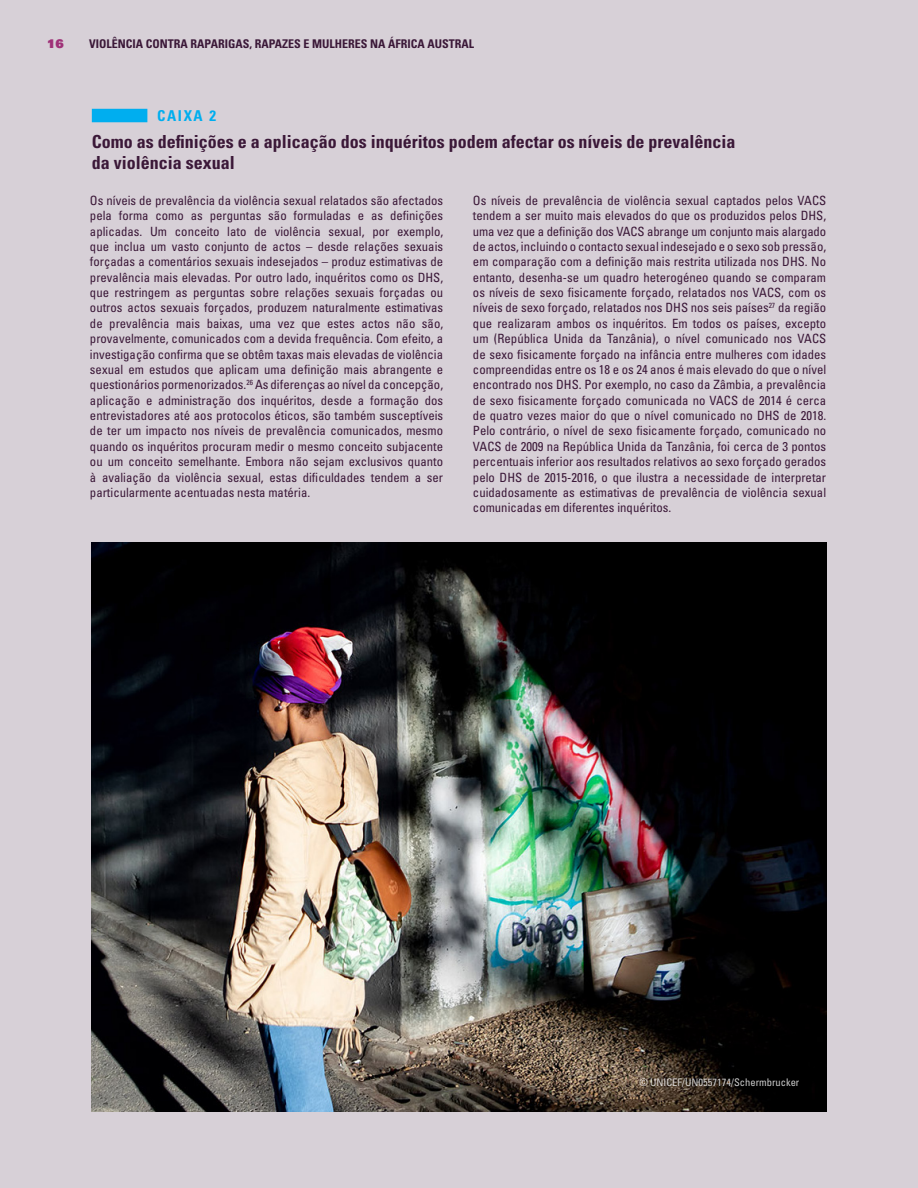
<style>
.page{position:relative;width:918px;height:1188px;background:#d7d0d7}
.page>*{position:absolute;margin:0;border:0;box-sizing:border-box;transform-origin:0 0}
.Paragraph_Text_E{font:700 condensed 18px/21px "Univers LT Std";color:#3b1838}
.Paragraph_Text_E-2{font:700 condensed 15px "Univers LT Std";letter-spacing:.11em;color:#00aeef}
.t1{font:condensed 12.75px/15.3px "Univers LT Std";color:#3b1838;text-align:justify}
.t2{font:700 condensed 12px "Univers LT Std";color:#3b1838}
.t3{font:12px "Univers LT Std X Black";color:#9f3178}
.t4{font:condensed 10.5px "Univers LT Std";color:#fff}
</style>
<div class="page">
<div style="left:92px;top:109px;width:55px;height:13px;background:#00aeef"></div>
<img style="left:92px;top:543px;width:734px;height:568px">
<p class="t3" style="left:47px;top:36px;width:18px">16</p>
<p class="t2" style="left:89px;top:37px;width:386px">VIOLÊNCIA CONTRA RAPARIGAS, RAPAZES E MULHERES NA ÁFRICA AUSTRAL</p>
<p class="Paragraph_Text_E-2" style="left:157px;top:106px;width:61px">CAIXA 2</p>
<p class="Paragraph_Text_E" style="left:92px;top:131px;width:645px">Como as definições e a aplicação dos inquéritos podem afectar os níveis de prevalência da violência sexual</p>
<p class="t1" style="left:90px;top:193px;width:355px">Os níveis de prevalência da violência sexual relatados são afectados pela forma como as perguntas são formuladas e as definições aplicadas. Um conceito lato de violência sexual, por exemplo, que inclua um vasto conjunto de actos – desde relações sexuais forçadas a comentários sexuais indesejados – produz estimativas de prevalência mais elevadas. Por outro lado, inquéritos como os DHS, que restringem as perguntas sobre relações sexuais forçadas ou outros actos sexuais forçados, produzem naturalmente estimativas de prevalência mais baixas, uma vez que estes actos não são, provavelmente, comunicados com a devida frequência. Com efeito, a investigação confirma que se obtêm taxas mais elevadas de violência sexual em estudos que aplicam uma definição mais abrangente e questionários pormenorizados.<sup>26</sup> As diferenças ao nível da concepção, aplicação e administração dos inquéritos, desde a formação dos entrevistadores até aos protocolos éticos, são também susceptíveis de ter um impacto nos níveis de prevalência comunicados, mesmo quando os inquéritos procuram medir o mesmo conceito subjacente ou um conceito semelhante. Embora não sejam exclusivos quanto à avaliação da violência sexual, estas dificuldades tendem a ser particularmente acentuadas nesta matéria.</p>
<p class="t1" style="left:473px;top:193px;width:355px">Os níveis de prevalência de violência sexual captados pelos VACS tendem a ser muito mais elevados do que os produzidos pelos DHS, uma vez que a definição dos VACS abrange um conjunto mais alargado de actos, incluindo o contacto sexual indesejado e o sexo sob pressão, em comparação com a definição mais restrita utilizada nos DHS. No entanto, desenha-se um quadro heterogéneo quando se comparam os níveis de sexo fisicamente forçado, relatados nos VACS, com os níveis de sexo forçado, relatados nos DHS nos seis países<sup>27</sup> da região que realizaram ambos os inquéritos. Em todos os países, excepto um (República Unida da Tanzânia), o nível comunicado nos VACS de sexo fisicamente forçado na infância entre mulheres com idades compreendidas entre os 18 e os 24 anos é mais elevado do que o nível encontrado nos DHS. Por exemplo, no caso da Zâmbia, a prevalência de sexo fisicamente forçado comunicada no VACS de 2014 é cerca de quatro vezes maior do que o nível comunicado no DHS de 2018.<br>Pelo contrário, o nível de sexo fisicamente forçado, comunicado no VACS de 2009 na República Unida da Tanzânia, foi cerca de 3 pontos percentuais inferior aos resultados relativos ao sexo forçado gerados pelo DHS de 2015-2016, o que ilustra a necessidade de interpretar cuidadosamente as estimativas de prevalência de violência sexual comunicadas em diferentes inquéritos.</p>
<p class="t4" style="left:639px;top:1076px;width:162px">© UNICEF/UN0557174/Schermbrucker</p>
</div>
